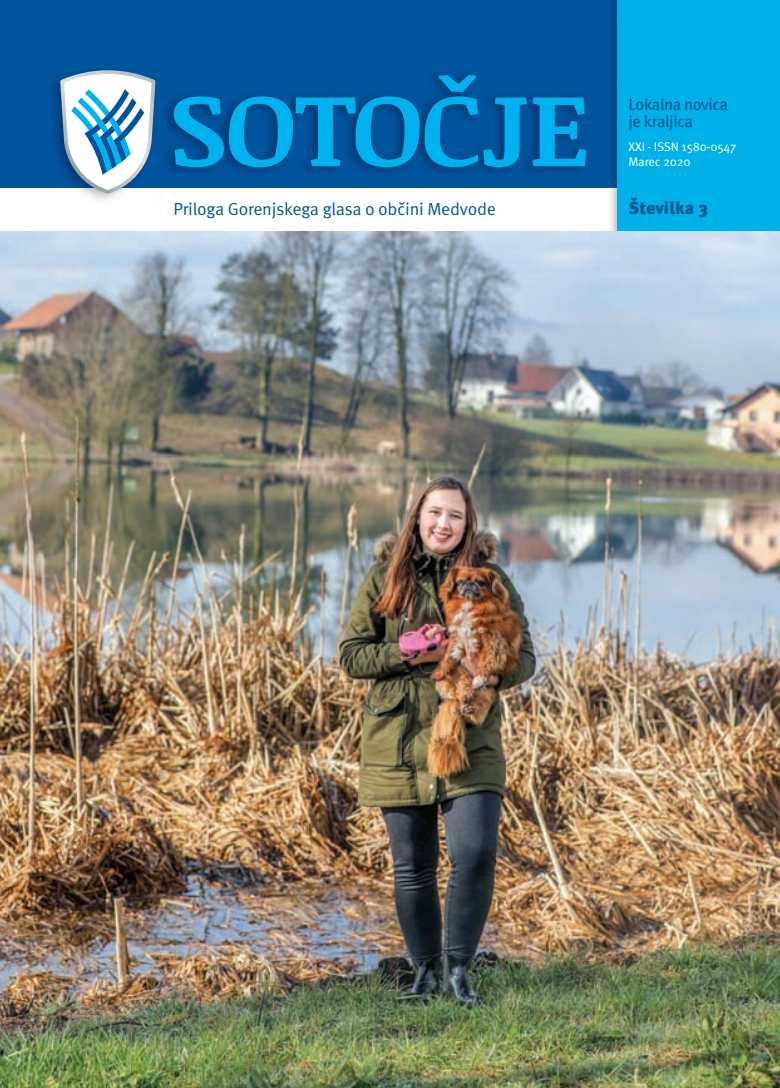
<style>
.page{position:relative;width:780px;height:1088px;background:#fff}
.page>*{position:absolute;margin:0;border:0;box-sizing:border-box;transform-origin:0 0}
.t1{font:17.5px "Meta Pro";letter-spacing:-.015em;color:#015895}
.t2{font:900 17.5px "Meta Pro";letter-spacing:.005em;color:#015895}
.t3{font:16.25px/17.5px "Meta Pro";letter-spacing:-.03em;color:#015895}
.t4{font:12.5px/15px "Meta Pro";letter-spacing:-.015em;color:#fff}
</style>
<div class="page">
<div style="left:0;top:0;width:716px;height:188px;background:#01559e"></div>
<svg style="left:58px;top:68px;width:98px;height:129px"></svg>
<img style="left:165px;top:74px;width:422px;height:99px">
<svg style="left:174px;top:75px;width:412px;height:92px"></svg>
<div style="left:606px;top:0;width:174px;height:260px;background:#231f20;opacity:.3"></div>
<div style="left:617px;top:0;width:163px;height:252px;background:#00b0e8"></div>
<img style="left:0;top:231px;width:780px;height:857px">
<p class="t3" style="left:628px;top:96px;width:101px">Lokalna novica je kraljica</p>
<p class="t4" style="left:628px;top:140px;width:110px">XXI - ISSN 1580-0547<br>Marec 2020</p>
<p class="t1" style="left:173px;top:198px;width:324px">Priloga Gorenjskega glasa o občini Medvode</p>
<p class="t2" style="left:628px;top:197px;width:81px">Številka 3</p>
</div>
